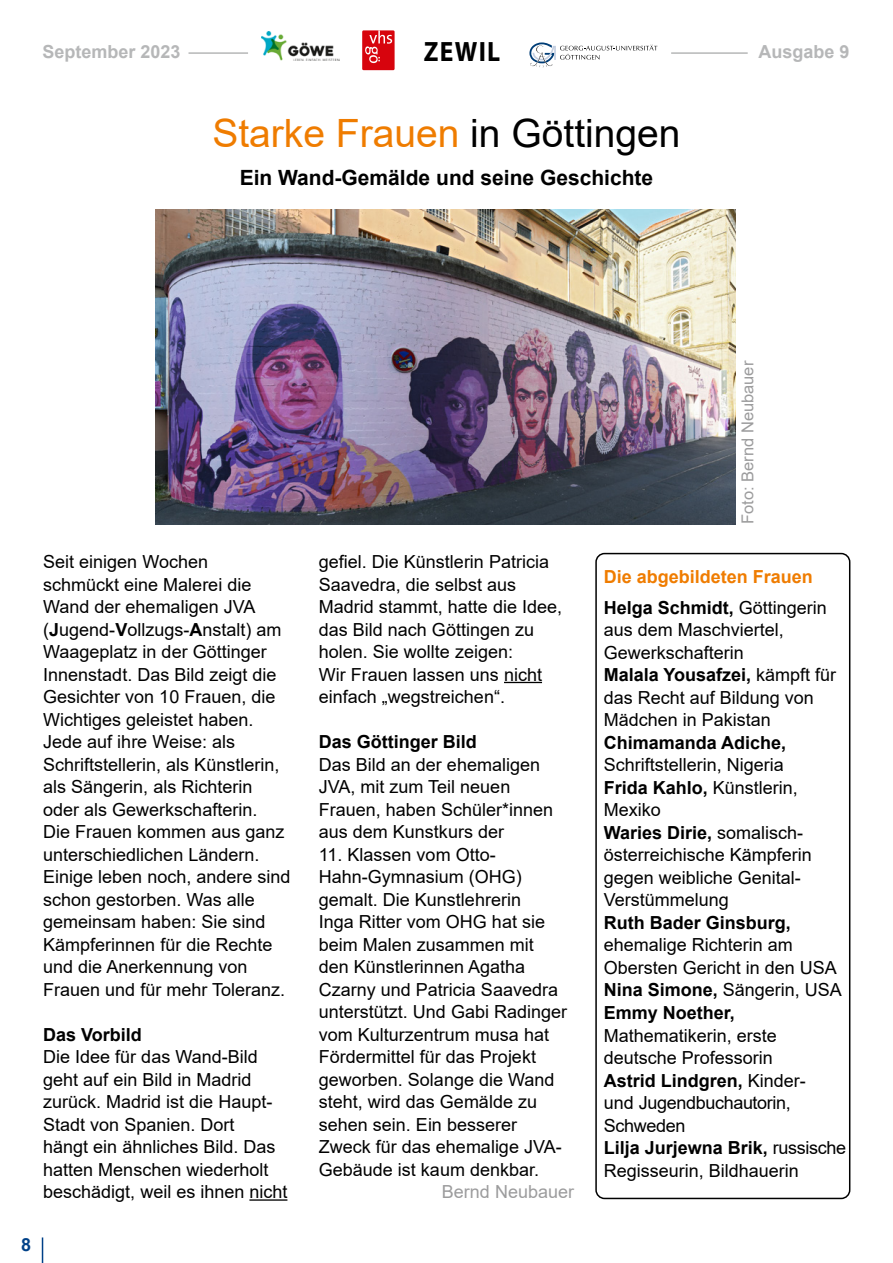
<style>
.page{position:relative;width:893px;height:1263px;background:#fff}
.page>*{position:absolute;margin:0;border:0;box-sizing:border-box;transform-origin:0 0}
.t1{font:39px "Arial";color:#ef7c00}
.t2{font:700 28.05px "Myriad Pro";letter-spacing:.05em;color:#000;scale:.91 1}
.t3{font:700 21px "Arial";color:#000}
.t4{font:18px/22.5px "Arial";color:#000}
.t5{font:700 18px "Arial";color:#000}
.t6{font:700 18px/31px "Arial";color:#ef7c00}
.t7{font:700 18px "Arial";color:#b6b7b8}
.t8{font:18px "Arial";color:#9c9c9d}
.t9{font:700 18px "Arial";color:#004188}
.t10{font:16.5px "Arial";color:#9c9c9d}
.s1{color:#000}
.s2{font-weight:700}
.s3{font-weight:400;color:#000}
</style>
<div class="page">
<svg style="left:42px;top:1237px;width:1px;height:26px"></svg>
<hr style="left:249px;top:1199px;width:38px;height:2px;background:#000">
<hr style="left:504px;top:682px;width:38px;height:1px;background:#000">
<img style="left:155px;top:209px;width:581px;height:315px">
<hr style="left:189px;top:52px;width:59px;height:2px;background:#b6b7b8">
<hr style="left:671px;top:52px;width:77px;height:2px;background:#b6b7b8">
<svg style="left:529px;top:42px;width:128px;height:25px"></svg>
<img style="left:261px;top:32px;width:78px;height:29px">
<div style="left:362px;top:31px;width:33px;height:39px;background:#d7040d"></div>
<svg style="left:365px;top:31px;width:27px;height:32px"></svg>
<div style="left:595px;top:553px;width:255px;height:646px;border:2px solid #000;border-radius:9px"></div>
<p class="t7" style="left:43px;top:39px;width:140px">September 2023</p>
<h2 class="t2" style="left:424px;top:33px;width:86px">ZEWIL</h2>
<p class="t7" style="left:758px;top:39px;width:93px">Ausgabe 9</p>
<h1 class="t1" style="left:212px;top:107px;width:470px">Starke Frauen <span class="s1">in Göttingen</span></h1>
<p class="t3" style="left:240px;top:163px;width:415px">Ein Wand-Gemälde und seine Geschichte</p>
<p class="t4" style="left:43px;top:550px;width:249px">Seit einigen Wochen<br>schmückt eine Malerei die<br>Wand der ehemaligen JVA (<span class="s2">J</span>ugend-<span class="s2">V</span>ollzugs-<span class="s2">A</span>nstalt) am<br>Waageplatz in der Göttinger<br>Innenstadt. Das Bild zeigt die<br>Gesichter von 10 Frauen, die<br>Wichtiges geleistet haben.<br>Jede auf ihre Weise: als<br>Schriftstellerin, als Künstlerin, als Sängerin, als Richterin oder als Gewerkschafterin.<br>Die Frauen kommen aus ganz unterschiedlichen Ländern.<br>Einige leben noch, andere sind schon gestorben. Was alle gemeinsam haben: Sie sind<br>Kämpferinnen für die Rechte und die Anerkennung von<br>Frauen und für mehr Toleranz.</p>
<p class="t5" style="left:43px;top:1021px;width:100px">Das Vorbild</p>
<p class="t4" style="left:43px;top:1045px;width:246px">Die Idee für das Wand-Bild geht auf ein Bild in Madrid zurück. Madrid ist die Haupt-<br>Stadt von Spanien. Dort<br>hängt ein ähnliches Bild. Das hatten Menschen wiederholt beschädigt, weil es ihnen nicht</p>
<p class="t9" style="left:21px;top:1231px;width:12px">8</p>
<p class="t4" style="left:319px;top:550px;width:245px">gefiel. Die Künstlerin Patricia<br>Saavedra, die selbst aus<br>Madrid stammt, hatte die Idee, das Bild nach Göttingen zu holen. Sie wollte zeigen:<br>Wir Frauen lassen uns nicht einfach „wegstreichen“.</p>
<p class="t5" style="left:319px;top:729px;width:160px">Das Göttinger Bild</p>
<p class="t4" style="left:319px;top:753px;width:236px">Das Bild an der ehemaligen<br>JVA, mit zum Teil neuen<br>Frauen, haben Schüler*innen aus dem Kunstkurs der</p>
<p class="t4" style="left:319px;top:843px;width:250px">11. Klassen vom Otto-<br>Hahn-Gymnasium (OHG) gemalt. Die Kunstlehrerin<br>Inga Ritter vom OHG hat sie beim Malen zusammen mit den Künstlerinnen Agatha<br>Czarny und Patricia Saavedra unterstützt. Und Gabi Radinger vom Kulturzentrum musa hat<br>Fördermittel für das Projekt geworben. Solange die Wand steht, wird das Gemälde zu sehen sein. Ein besserer<br>Zweck für das ehemalige JVA-<br>Gebäude ist kaum denkbar.</p>
<p class="t8" style="left:442px;top:1179px;width:134px">Bernd Neubauer</p>
<p class="t10" style="left:736px;top:524px;width:165px;rotate:-90deg">Foto: Bernd Neubauer</p>
<p class="t6" style="left:604px;top:561px;width:225px">Die abgebildeten Frauen<br><span class="s1">Helga Schmidt,</span> <span class="s3">Göttingerin</span></p>
<p class="t4" style="left:604px;top:619px;width:234px">aus dem Maschviertel,<br>Gewerkschafterin<br><span class="s2">Malala Yousafzei,</span> kämpft für das Recht auf Bildung von<br>Mädchen in Pakistan</p>
<p class="t5" style="left:604px;top:730px;width:184px">Chimamanda Adiche,</p>
<p class="t4" style="left:604px;top:754px;width:210px">Schriftstellerin, Nigeria<br><span class="s2">Frida Kahlo,</span> Künstlerin,<br>Mexiko<br><span class="s2">Waries Dirie,</span> somalisch&shy;österreichische Kämpferin gegen weibliche Genital-<br>Verstümmelung</p>
<p class="t5" style="left:604px;top:910px;width:189px">Ruth Bader Ginsburg,</p>
<p class="t4" style="left:604px;top:934px;width:240px">ehemalige Richterin am<br>Obersten Gericht in den USA<br><span class="s2">Nina Simone,</span> Sängerin, USA<br><span class="s2">Emmy Noether,</span></p>
<p class="t4" style="left:604px;top:1024px;width:244px">Mathematikerin, erste deutsche Professorin<br><span class="s2">Astrid Lindgren,</span> Kinder-<br>und Jugendbuchautorin,<br>Schweden<br><span class="s2">Lilja Jurjewna Brik,</span> russische<br>Regisseurin, Bildhauerin</p>
</div>
